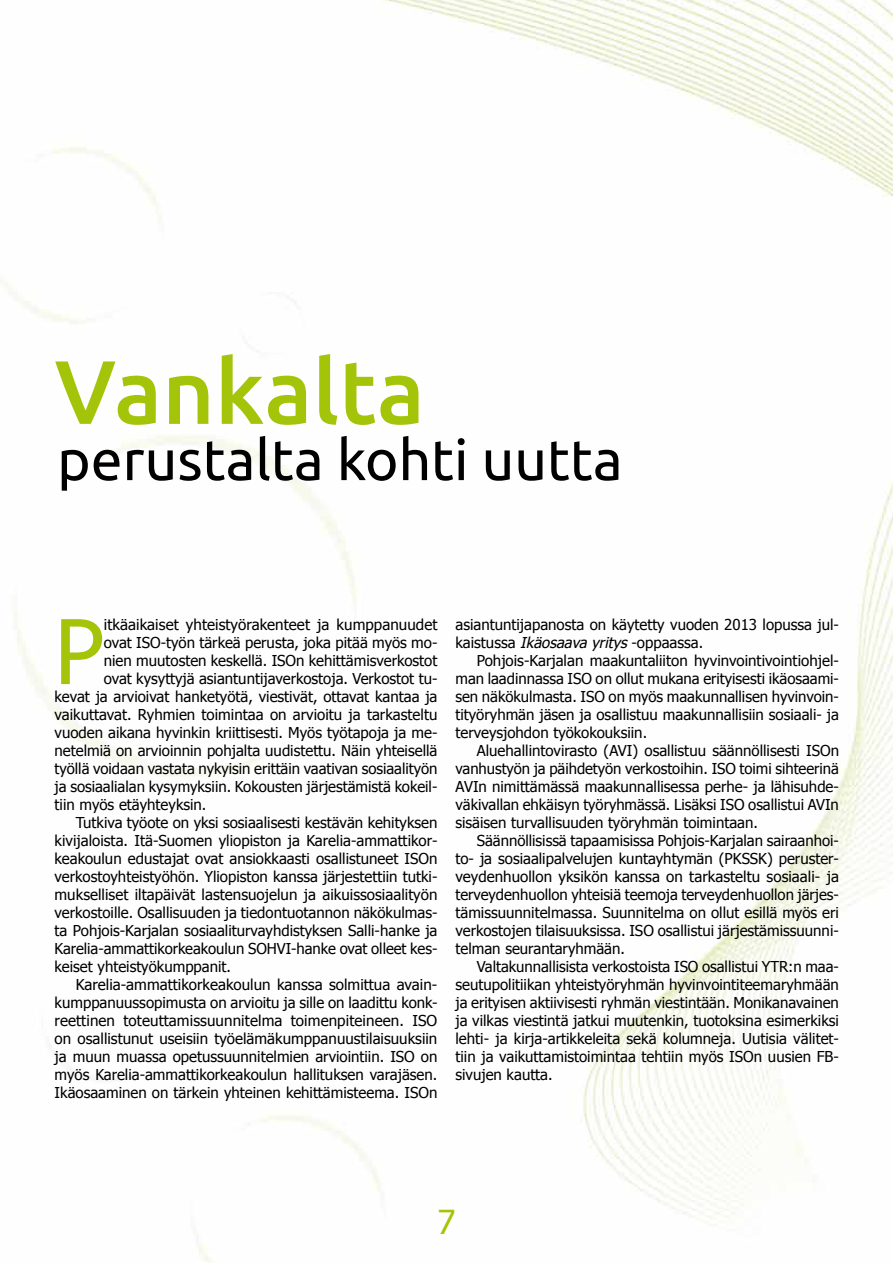
<style>
.page{position:relative;width:893px;height:1263px;background:#fff}
.page>*{position:absolute;margin:0;border:0;box-sizing:border-box;transform-origin:0 0}
.t1{font:500 90px "Ubuntu";color:#a4c409}
.t2{font:89.25px "Tahoma";color:#a4c409}
.t3{font:57px "Ubuntu";color:#000}
.t4{font:33px "Tahoma";color:#a4c409}
.t5{font:15px/18px "Tahoma";color:#000;text-align:justify}
.s1{font-style:italic}
</style>
<div class="page">
<img style="left:0;top:0;width:893px;height:1263px">
<h1 class="t1" style="left:55px;top:335px;width:372px">Vankalta</h1>
<h3 class="t3" style="left:57px;top:425px;width:567px">perustalta kohti uutta</h3>
<h2 class="t2" style="left:55px;top:592px;width:51px">P</h2>
<p class="t5" style="left:104px;top:615px;width:335px">itkäaikaiset yhteistyörakenteet ja kumppanuudet</p>
<p class="t5" style="left:104px;top:633px;width:335px">ovat ISO-työn tärkeä perusta, joka pitää myös mo-</p>
<p class="t5" style="left:104px;top:651px;width:335px">nien muutosten keskellä. ISOn kehittämisverkostot</p>
<p class="t5" style="left:104px;top:669px;width:335px">ovat kysyttyjä asiantuntijaverkostoja. Verkostot tu-</p>
<p class="t5" style="left:55px;top:687px;width:384px">kevat ja arvioivat hanketyötä, viestivät, ottavat kantaa ja</p>
<p class="t5" style="left:55px;top:705px;width:384px">vaikuttavat. Ryhmien toimintaa on arvioitu ja tarkasteltu</p>
<p class="t5" style="left:55px;top:723px;width:384px">vuoden aikana hyvinkin kriittisesti. Myös työtapoja ja me-</p>
<p class="t5" style="left:55px;top:741px;width:384px">netelmiä on arvioinnin pohjalta uudistettu. Näin yhteisellä</p>
<p class="t5" style="left:55px;top:759px;width:384px">työllä voidaan vastata nykyisin erittäin vaativan sosiaalityön</p>
<p class="t5" style="left:55px;top:777px;width:384px">ja sosiaalialan kysymyksiin. Kokousten järjestämistä kokeil-</p>
<p class="t5" style="left:55px;top:795px;width:153px">tiin myös etäyhteyksin.</p>
<p class="t5" style="left:76px;top:813px;width:363px">Tutkiva työote on yksi sosiaalisesti kestävän kehityksen</p>
<p class="t5" style="left:55px;top:831px;width:384px">kivijaloista. Itä-Suomen yliopiston ja Karelia-ammattikor-</p>
<p class="t5" style="left:55px;top:849px;width:384px">keakoulun edustajat ovat ansiokkaasti osallistuneet ISOn</p>
<p class="t5" style="left:55px;top:867px;width:384px">verkostoyhteistyöhön. Yliopiston kanssa järjestettiin tutki-</p>
<p class="t5" style="left:55px;top:885px;width:384px">mukselliset iltapäivät lastensuojelun ja aikuissosiaalityön</p>
<p class="t5" style="left:55px;top:903px;width:384px">verkostoille. Osallisuuden ja tiedontuotannon näkökulmas-</p>
<p class="t5" style="left:55px;top:921px;width:384px">ta Pohjois-Karjalan sosiaaliturvayhdistyksen Salli-hanke ja</p>
<p class="t5" style="left:55px;top:939px;width:384px">Karelia-ammattikorkeakoulun SOHVI-hanke ovat olleet kes-</p>
<p class="t5" style="left:55px;top:957px;width:178px">keiset yhteistyökumppanit.</p>
<p class="t5" style="left:76px;top:975px;width:363px">Karelia-ammattikorkeakoulun kanssa solmittua avain-</p>
<p class="t5" style="left:55px;top:993px;width:384px">kumppanuussopimusta on arvioitu ja sille on laadittu konk-</p>
<p class="t5" style="left:55px;top:1011px;width:384px">reettinen toteuttamissuunnitelma toimenpiteineen. ISO</p>
<p class="t5" style="left:55px;top:1029px;width:384px">on osallistunut useisiin työelämäkumppanuustilaisuuksiin</p>
<p class="t5" style="left:55px;top:1047px;width:384px">ja muun muassa opetussuunnitelmien arviointiin. ISO on</p>
<p class="t5" style="left:55px;top:1065px;width:384px">myös Karelia-ammattikorkeakoulun hallituksen varajäsen.</p>
<p class="t5" style="left:55px;top:1083px;width:384px">Ikäosaaminen on tärkein yhteinen kehittämisteema. ISOn</p>
<p class="t5" style="left:455px;top:615px;width:385px">asiantuntijapanosta on käytetty vuoden 2013 lopussa jul&shy;kaistussa <span class="s1">Ikäosaava yritys</span>-oppaassa.</p>
<p class="t5" style="left:455px;top:651px;width:385px;text-indent:21px">Pohjois-Karjalan maakuntaliiton hyvinvointivointiohjel&shy;man laadinnassa ISO on ollut mukana erityisesti ikäosaami&shy;sen näkökulmasta. ISO on myös maakunnallisen hyvinvoin&shy;tityöryhmän jäsen ja osallistuu maakunnallisiin sosiaali- ja terveysjohdon työkokouksiin.</p>
<p class="t5" style="left:455px;top:741px;width:385px;text-indent:21px">Aluehallintovirasto (AVI) osallistuu säännöllisesti ISOn vanhustyön ja päihdetyön verkostoihin. ISO toimi sihteerinä AVIn nimittämässä maakunnallisessa perhe- ja lähisuhde&shy;väkivallan ehkäisyn työryhmässä. Lisäksi ISO osallistui AVIn sisäisen turvallisuuden työryhmän toimintaan.</p>
<p class="t5" style="left:455px;top:831px;width:385px;text-indent:21px">Säännöllisissä tapaamisissa Pohjois-Karjalan sairaanhoi&shy;to- ja sosiaalipalvelujen kuntayhtymän (PKSSK) peruster&shy;veydenhuollon yksikön kanssa on tarkasteltu sosiaali- ja terveydenhuollon yhteisiä teemoja terveydenhuollon järjes&shy;tämissuunnitelmassa. Suunnitelma on ollut esillä myös eri verkostojen tilaisuuksissa. ISO osallistui järjestämissuunni&shy;telman seurantaryhmään.</p>
<p class="t5" style="left:455px;top:957px;width:385px;text-indent:21px">Valtakunnallisista verkostoista ISO osallistui YTR:n maa&shy;seutupolitiikan yhteistyöryhmän hyvinvointiteemaryhmään ja erityisen aktiivisesti ryhmän viestintään. Monikanavainen ja vilkas viestintä jatkui muutenkin, tuotoksina esimerkiksi lehti- ja kirja-artikkeleita sekä kolumneja. Uutisia välitet&shy;tiin ja vaikuttamistoimintaa tehtiin myös ISOn uusien FB&shy;sivujen kautta.</p>
<h3 class="t4" style="left:437px;top:1200px;width:20px">7</h3>
</div>
